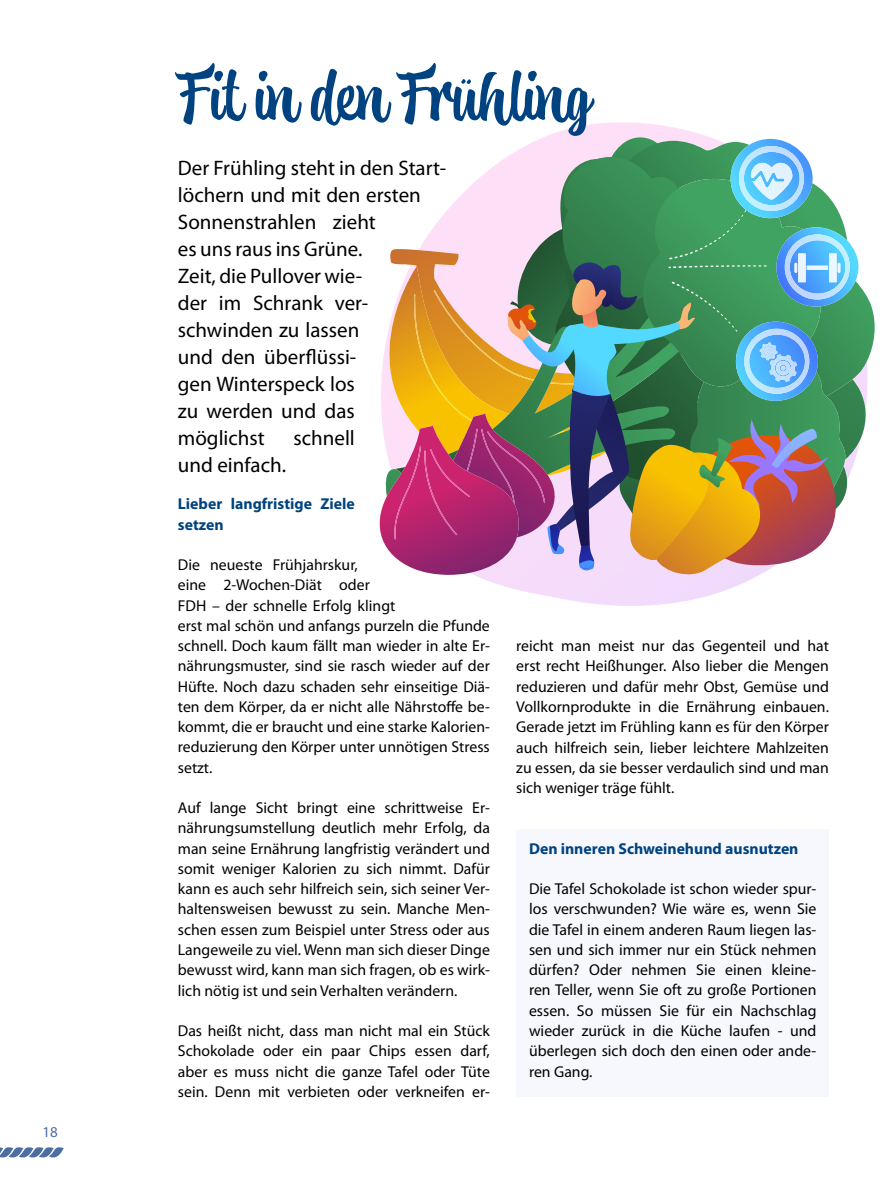
<style>
.page{position:relative;width:893px;height:1178px;background:#fff}
.page>*{position:absolute;margin:0;border:0;box-sizing:border-box;transform-origin:0 0}
.t1{font:67.5px "Atocha";color:#004380}
.t2{font:21px/27px "Myriad Pro";color:#000}
.t3{font:15.75px/20.2px "Myriad Pro";color:#000;text-align:justify}
.t4{font:700 15.75px/20.2px "Myriad Pro";color:#004380}
.t5{font:15px "Myriad Pro";color:#4c6ea3}
</style>
<div class="page">
<svg style="left:0;top:1147px;width:64px;height:10px"></svg>
<svg style="left:486px;top:122px;width:263px;height:484px"></svg>
<svg style="left:866px;top:295px;width:9px;height:110px"></svg>
<svg style="left:379px;top:137px;width:487px;height:443px;background:#999e8b"></svg>
<svg style="left:453px;top:79px;width:30px;height:42px"></svg>
<div style="left:516px;top:829px;width:313px;height:268px;background:#f6f8fd"></div>
<p class="t5" style="left:43px;top:1123px;width:17px">18</p>
<h1 class="t1" style="left:178px;top:50px;width:414px">Fit in den Fr hling</h1>
<h2 class="t2" style="left:178px;top:154px;width:270px">Der Frühling steht in den Start&shy;löchern und mit den ersten<br>Sonnenstrahlen zieht<br>es uns raus ins Grüne.<br>Zeit, die Pullover wie-<br>der im Schrank ver&shy;schwinden zu lassen<br>und den überflüssi-<br>gen Winterspeck los<br>zu werden und das möglichst</h2>
<h2 class="t2" style="left:293px;top:424px;width:63px">schnell</h2>
<h2 class="t2" style="left:178px;top:451px;width:110px">und einfach.</h2>
<p class="t4" style="left:178px;top:493px;width:179px">Lieber langfristige Ziele setzen</p>
<p class="t3" style="left:178px;top:554px;width:314px;text-align:left">Die neueste Frühjahrskur,<br>eine 2-Wochen-Diät oder<br>FDH – der schnelle Erfolg klingt<br>erst mal schön und anfangs purzeln die Pfunde schnell. Doch kaum fällt man wieder in alte Er&shy;nährungsmuster, sind sie rasch wieder auf der Hüfte. Noch dazu schaden sehr einseitige Diä&shy;ten dem Körper, da er nicht alle Nährstoffe be&shy;kommt, die er braucht und eine starke Kalorien&shy;reduzierung den Körper unter unnötigen Stress setzt.</p>
<p class="t3" style="left:178px;top:797px;width:314px">Auf lange Sicht bringt eine schrittweise Er&shy;nährungsumstellung deutlich mehr Erfolg, da man seine Ernährung langfristig verändert und somit weniger Kalorien zu sich nimmt. Dafür kann es auch sehr hilfreich sein, sich seiner Ver&shy;haltensweisen bewusst zu sein. Manche Men&shy;schen essen zum Beispiel unter Stress oder aus Langeweile zu viel. Wenn man sich dieser Dinge bewusst wird, kann man sich fragen, ob es wirk&shy;lich nötig ist und sein Verhalten verändern.</p>
<p class="t3" style="left:178px;top:1020px;width:314px">Das heißt nicht, dass man nicht mal ein Stück Schokolade oder ein paar Chips essen darf, aber es muss nicht die ganze Tafel oder Tüte sein. Denn mit verbieten oder verkneifen er-</p>
<p class="t3" style="left:516px;top:635px;width:314px">reicht man meist nur das Gegenteil und hat erst recht Heißhunger. Also lieber die Mengen reduzieren und dafür mehr Obst, Gemüse und Vollkornprodukte in die Ernährung einbauen.<br>Gerade jetzt im Frühling kann es für den Körper auch hilfreich sein, lieber leichtere Mahlzeiten zu essen, da sie besser verdaulich sind und man sich weniger träge fühlt.</p>
<p class="t4" style="left:529px;top:838px;width:271px">Den inneren Schweinehund ausnutzen</p>
<p class="t3" style="left:529px;top:878px;width:289px">Die Tafel Schokolade ist schon wieder spur&shy;los verschwunden? Wie wäre es, wenn Sie die Tafel in einem anderen Raum liegen las&shy;sen und sich immer nur ein Stück nehmen dürfen? Oder nehmen Sie einen kleine&shy;ren Teller, wenn Sie oft zu große Portionen essen. So müssen Sie für ein Nachschlag wieder zurück in die Küche laufen - und überlegen sich doch den einen oder ande&shy;ren Gang.</p>
</div>
